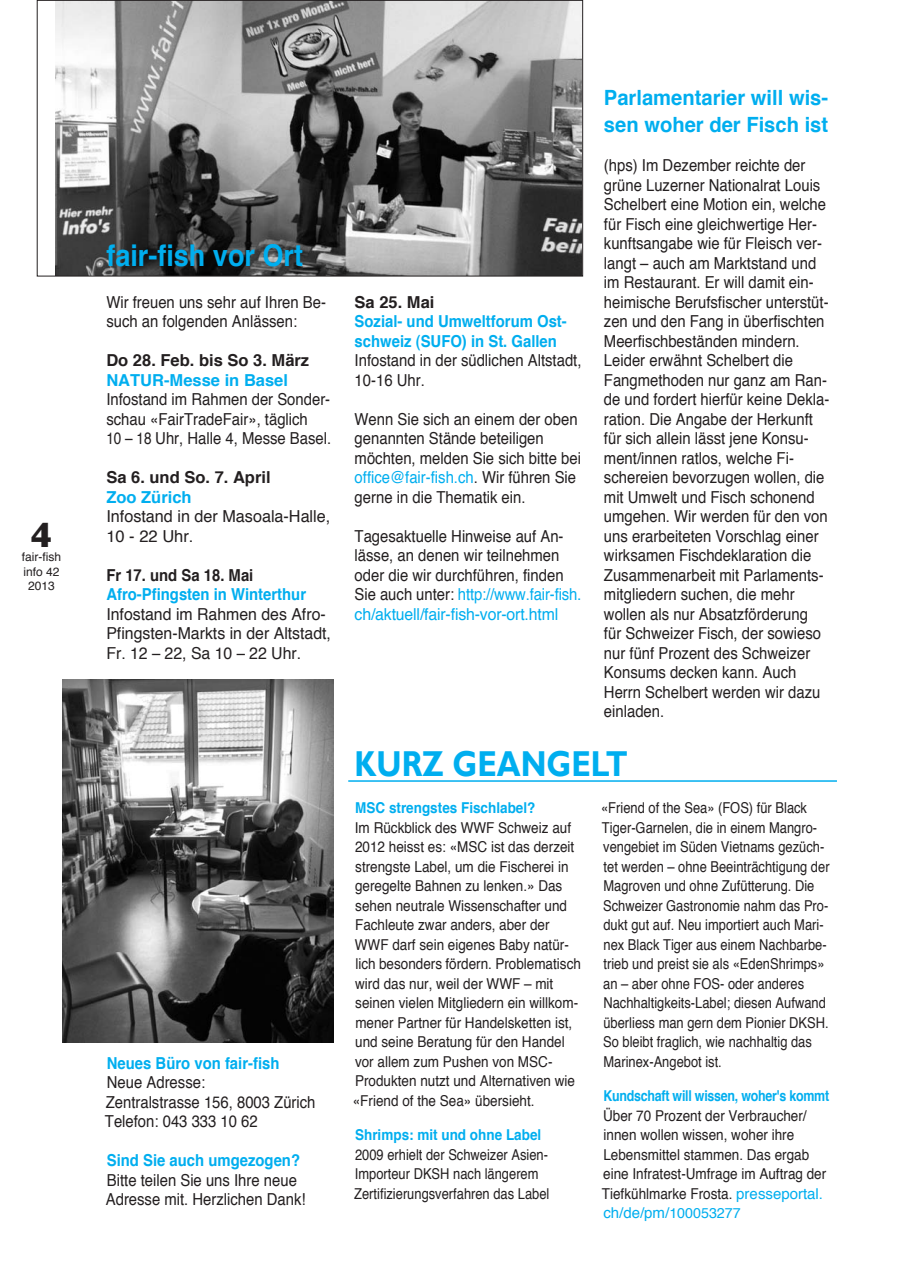
<style>
.page{position:relative;width:915px;height:1276px;background:#fff}
.page>*{position:absolute;margin:0;border:0;box-sizing:border-box;transform-origin:0 0}
.t1{font:700 36px "Gill Sans";color:#00aeef;scale:.85 1}
.t2{font:700 36px "Gill Sans";color:#231f20}
.t3{font:700 30px "Helvetica";color:#00aeef;scale:.9 1}
.t4{font:700 21px/27px "Helvetica";color:#00aeef;scale:.96 1}
.t5{font:16.5px/19.5px "Helvetica";color:#231f20;scale:.9 1}
.t6{font:700 16.5px/19.5px "Helvetica";color:#00aeef;scale:.9 1}
.t7{font:16.5px/19.5px "Helvetica";color:#231f20;scale:.96 1}
.t8{font:700 16.5px "Helvetica";color:#231f20}
.t9{font:16.5px/19.5px "Helvetica";color:#231f20}
.t10{font:700 16.5px "Helvetica";color:#00aeef}
.t11{font:700 16.5px "Helvetica";color:#231f20;scale:.9 1}
.t12{font:15px/19.5px "Helvetica";color:#231f20;scale:.9 1}
.t13{font:15px/19.5px "Helvetica";color:#231f20;scale:.86 1}
.t14{font:700 15px "Helvetica";color:#00aeef;scale:.9 1}
.t15{font:700 15px "Helvetica";letter-spacing:-.02em;color:#00aeef;scale:.83 1}
.t16{font:12px/14.4px "Helvetica";color:#231f20;text-align:center}
.s1{color:#00aeef}
.s2{font-size:14.25px;color:#00aeef}
</style>
<div class="page">
<img style="left:55px;top:2px;width:526px;height:272px">
<div style="left:37px;top:0;width:546px;height:276px;border:1px solid #231f20"></div>
<img style="left:63px;top:679px;width:270px;height:363px">
<hr style="left:348px;top:780px;width:488px;height:2px;background:#00aeef">
<h1 class="t2" style="left:31px;top:514px;width:23px">4</h1>
<p class="t16" style="left:22px;top:550px;width:41px">fair-fish info 42<br>2013</p>
<h2 class="t3" style="left:106px;top:231px;width:220px">fair-fish vor Ort</h2>
<p class="t5" style="left:106px;top:293px;width:245px">Wir freuen uns sehr auf Ihren Be&shy;such an folgenden Anlässen:</p>
<p class="t8" style="left:106px;top:347px;width:204px">Do 28. Feb. bis So 3. März</p>
<p class="t10" style="left:106px;top:366px;width:183px">NATUR-Messe in Basel</p>
<p class="t5" style="left:106px;top:390px;width:251px">Infostand im Rahmen der Sonder&shy;schau «FairTradeFair», täglich<br>10 – 18 Uhr, Halle 4, Messe Basel.</p>
<p class="t8" style="left:106px;top:464px;width:166px">Sa 6. und So. 7. April</p>
<p class="t10" style="left:106px;top:484px;width:87px">Zoo Zürich</p>
<p class="t9" style="left:106px;top:507px;width:225px">Infostand in der Masoala-Halle,<br>10 - 22 Uhr.</p>
<p class="t11" style="left:106px;top:562px;width:165px">Fr 17. und Sa 18. Mai</p>
<p class="t6" style="left:106px;top:585px;width:223px">Afro-Pfingsten in Winterthur</p>
<p class="t7" style="left:106px;top:605px;width:235px">Infostand im Rahmen des Afro-<br>Pfingsten-Markts in der Altstadt,<br>Fr. 12 – 22, Sa 10 – 22 Uhr.</p>
<p class="t6" style="left:107px;top:1053px;width:193px">Neues Büro von fair-fish</p>
<p class="t5" style="left:105px;top:1073px;width:235px">Neue Adresse:<br>Zentralstrasse 156, 8003 Zürich<br>Telefon: 043 333 10 62</p>
<p class="t6" style="left:107px;top:1151px;width:216px">Sind Sie auch umgezogen?</p>
<p class="t5" style="left:106px;top:1170px;width:223px">Bitte teilen Sie uns Ihre neue<br>Adresse mit. Herzlichen Dank!</p>
<p class="t8" style="left:354px;top:288px;width:81px">Sa 25. Mai</p>
<p class="t6" style="left:354px;top:312px;width:237px">Sozial- und Umweltforum Ost&shy;schweiz (SUFO) in St. Gallen</p>
<p class="t5" style="left:354px;top:351px;width:253px">Infostand in der südlichen Altstadt,<br>10-16 Uhr.</p>
<p class="t5" style="left:354px;top:410px;width:253px">Wenn Sie sich an einem der oben genannten Stände beteiligen möchten, melden Sie sich bitte bei <span class="s1">office@fair-fish.ch</span>. Wir führen Sie gerne in die Thematik ein.</p>
<p class="t5" style="left:354px;top:527px;width:254px">Tagesaktuelle Hinweise auf An&shy;lässe, an denen wir teilnehmen oder die wir durchführen, finden Sie auch unter: <span class="s1">http://www.fair-fish. ch/aktuell/fair-fish-vor-ort.html</span></p>
<p class="t4" style="left:603px;top:84px;width:235px">Parlamentarier will wis&shy;sen woher der Fisch ist</p>
<p class="t5" style="left:603px;top:156px;width:252px">(hps) Im Dezember reichte der grüne Luzerner Nationalrat Louis<br>Schelbert eine Motion ein, welche für Fisch eine gleichwertige Her&shy;kunftsangabe wie für Fleisch ver&shy;langt – auch am Marktstand und im Restaurant. Er will damit ein&shy;heimische Berufsfischer unterstüt&shy;zen und den Fang in überfischten<br>Meerfischbeständen mindern.<br>Leider erwähnt Schelbert die<br>Fangmethoden nur ganz am Ran&shy;de und fordert hierfür keine Dekla&shy;ration. Die Angabe der Herkunft für sich allein lässt jene Konsu&shy;ment/innen ratlos, welche Fi&shy;schereien bevorzugen wollen, die mit Umwelt und Fisch schonend umgehen. Wir werden für den von uns erarbeiteten Vorschlag einer wirksamen Fischdeklaration die<br>Zusammenarbeit mit Parlaments&shy;mitgliedern suchen, die mehr wollen als nur Absatzförderung<br>für Schweizer Fisch, der sowieso nur fünf Prozent des Schweizer<br>Konsums decken kann. Auch<br>Herrn Schelbert werden wir dazu einladen.</p>
<h1 class="t1" style="left:354px;top:742px;width:323px">KURZ GEANGELT</h1>
<p class="t13" style="left:601px;top:798px;width:267px">«Friend of the Sea» (FOS) für Black Tiger-Garnelen, die in einem Mangro&shy;vengebiet im Süden Vietnams gezüch&shy;tet werden – ohne Beeinträchtigung der Magroven und ohne Zufütterung. Die Schweizer Gastronomie nahm das Pro&shy;dukt gut auf. Neu importiert auch Mari&shy;nex Black Tiger aus einem Nachbarbe&shy;trieb und preist sie als «EdenShrimps» an – aber ohne FOS- oder anderes Nachhaltigkeits-Label; diesen Aufwand überliess man gern dem Pionier DKSH.<br>So bleibt fraglich, wie nachhaltig das Marinex-Angebot ist.</p>
<p class="t15" style="left:603px;top:1083px;width:273px">Kundschaft will wissen, woher's kommt</p>
<p class="t12" style="left:601px;top:1106px;width:251px">Über 70 Prozent der Verbraucher/ innen wollen wissen, woher ihre<br>Lebensmittel stammen. Das ergab eine Infratest-Umfrage im Auftrag der<br>Tiefkühlmarke Frosta. <span class="s1">presseportal. ch/de/pm/</span><span class="s2">100053277</span></p>
<p class="t14" style="left:355px;top:795px;width:202px">MSC strengstes Fischlabel?</p>
<p class="t12" style="left:352px;top:818px;width:255px">Im Rückblick des WWF Schweiz auf 2012 heisst es: «MSC ist das derzeit strengste Label, um die Fischerei in geregelte Bahnen zu lenken.» Das sehen neutrale Wissenschafter und Fachleute zwar anders, aber der WWF darf sein eigenes Baby natür&shy;lich besonders fördern. Problematisch wird das nur, weil der WWF – mit seinen vielen Mitgliedern ein willkom&shy;mener Partner für Handelsketten ist, und seine Beratung für den Handel vor allem zum Pushen von MSC-Produkten nutzt und Alternativen wie «Friend of the Sea» übersieht.</p>
<p class="t14" style="left:355px;top:1122px;width:208px">Shrimps: mit und ohne Label</p>
<p class="t13" style="left:354px;top:1145px;width:228px">2009 erhielt der Schweizer Asien-<br>Importeur DKSH nach längerem<br>Zertifizierungsverfahren das Label</p>
</div>
